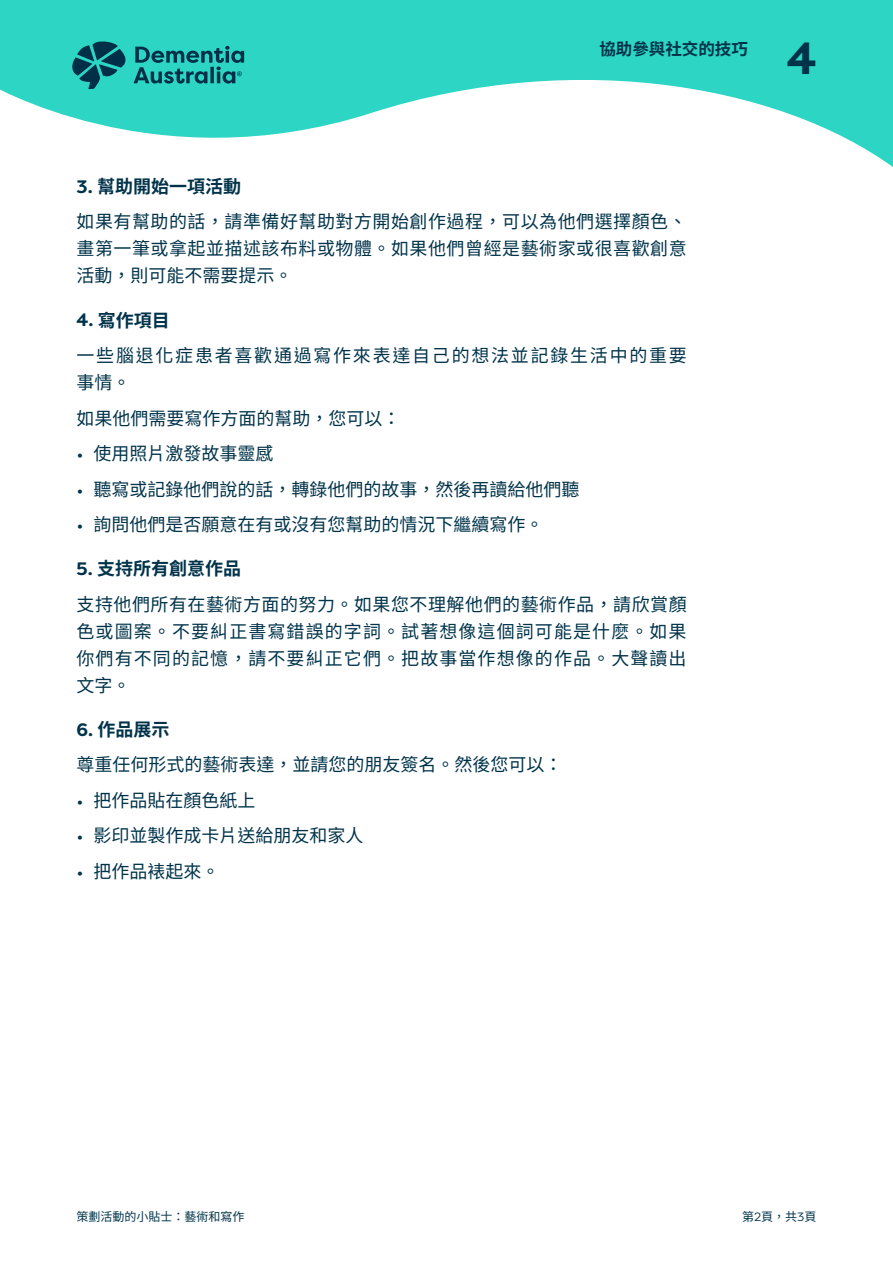
<style>
.page{position:relative;width:893px;height:1263px;background:#fff}
.page>*{position:absolute;margin:0;border:0;box-sizing:border-box;transform-origin:0 0}
.t1{font:700 45px "Filson Pro";color:#00334a}
.t2{font:18px/27px "Noto Sans CJ Ktc";letter-spacing:.03em;color:#00334a}
.t3{font:18px/35.5px "Noto Sans CJ Ktc";color:#00334a}
.t4{font:18px/35.5px "Noto Sans CJ Ktc";letter-spacing:.095em;color:#00334a}
.t5{font:700 16.5px "Noto Sans CJ Ktc";color:#00334a}
.t6{font:12px "Noto Sans CJ Ktc";color:#00334a}
.s1{font-family:"Filson Pro";font-weight:700}
.s2{font-weight:700}
.s3{font-family:"Filson Pro"}
</style>
<div class="page">
<svg style="left:0;top:0;width:893px;height:167px;fill:#2cd5c4"></svg>
<svg style="left:72px;top:41px;width:172px;height:48px;background:#1d9d9a"></svg>
<p class="t5" style="left:599px;top:39px;width:150px">協助參與社交的技巧</p>
<h1 class="t1" style="left:787px;top:30px;width:31px">4</h1>
<p class="t2" style="left:77px;top:169px;width:612px;line-height:35.5px"><span class="s1">3.</span> <span class="s2">幫助開始一項活動<br></span>如果有幫助的話，請準備好幫助對方開始創作過程，可以為他們選擇顏色、</p>
<p class="t2" style="left:77px;top:236px;width:612px">畫第一筆或拿起並描述該布料或物體。如果他們曾經是藝術家或很喜歡創意活動，則可能不需要提示。</p>
<p class="t4" style="left:77px;top:302px;width:612px"><span class="s1">4.</span> <span class="s2">寫作項目<br></span>一些腦退化症患者喜歡通過寫作來表達自己的想法並記錄生活中的重要</p>
<p class="t3" style="left:77px;top:365px;width:326px">事情。<br>如果他們需要寫作方面的幫助，您可以：</p>
<p class="t3" style="left:77px;top:436px;width:199px"><span class="s3">•</span> 使用照片激發故事靈感</p>
<p class="t3" style="left:77px;top:471px;width:505px"><span class="s3">•</span> 聽寫或記錄他們說的話，轉錄他們的故事，然後再讀給他們聽</p>
<p class="t3" style="left:77px;top:507px;width:469px"><span class="s3">•</span> 詢問他們是否願意在有或沒有您幫助的情況下繼續寫作。</p>
<p class="t2" style="left:77px;top:551px;width:612px;line-height:35.5px"><span class="s1">5.</span> <span class="s2">支持所有創意作品<br></span>支持他們所有在藝術方面的努力。如果您不理解他們的藝術作品，請欣賞顏</p>
<p class="t2" style="left:77px;top:618px;width:612px;text-align:justify">色或圖案。不要糾正書寫錯誤的字詞。試著想像這個詞可能是什麽。如果你們有不同的記憶，請不要糾正它們。把故事當作想像的作品。大聲讀出文字。</p>
<p class="t3" style="left:77px;top:712px;width:487px"><span class="s1">6.</span> <span class="s2">作品展示<br></span>尊重任何形式的藝術表達，並請您的朋友簽名。然後您可以：</p>
<p class="t3" style="left:77px;top:783px;width:181px"><span class="s3">•</span> 把作品貼在顏色紙上</p>
<p class="t3" style="left:77px;top:818px;width:289px"><span class="s3">•</span> 影印並製作成卡片送給朋友和家人</p>
<p class="t2" style="left:77px;top:858px;width:145px"><span class="s3">•</span> 把作品裱起來。</p>
<p class="t6" style="left:77px;top:1210px;width:170px">策劃活動的小貼士：藝術和寫作</p>
<p class="t6" style="left:742px;top:1210px;width:76px">第<span class="s3">2</span>頁，共<span class="s3">3</span>頁</p>
</div>
